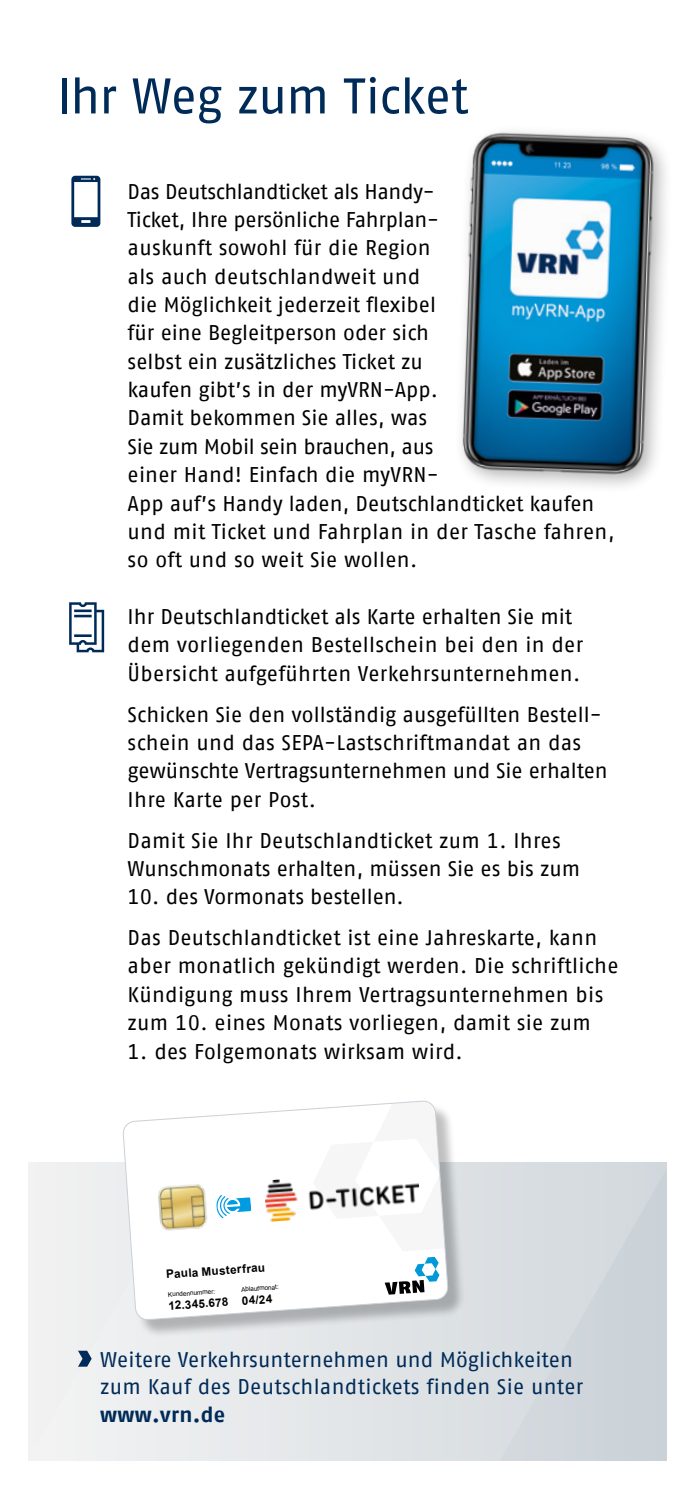
<style>
.page{position:relative;width:695px;height:1489px;background:#fff}
.page>*{position:absolute;margin:0;border:0;box-sizing:border-box;transform-origin:0 0}
.t1{font:50px "Fago No Tf";letter-spacing:-.02em;color:#002b58}
.copy{font:21.25px/28.2px "Fago No Tf";letter-spacing:.005em;color:#000}
.t2{font:21.25px/27.5px "Fago No Tf";letter-spacing:.005em;color:#002b58}
.t3{font:700 11.75px "Arial";color:#000}
.t4{font:6.5px "Arial";color:#000}
.s1{font-weight:700}
</style>
<div class="page">
<svg style="left:28px;top:1162px;width:638px;height:298px"></svg>
<svg style="left:71px;top:176px;width:29px;height:51px"></svg>
<svg style="left:78px;top:1350px;width:14px;height:16px"></svg>
<svg style="left:69px;top:602px;width:35px;height:50px"></svg>
<div style="left:125px;top:1103px;width:341px;height:234px;background:#000;opacity:.25"></div>
<svg style="left:123px;top:1100px;width:325px;height:219px"></svg>
<img style="left:461px;top:131px;width:205px;height:356px">
<h1 class="t1" style="left:57px;top:68px;width:413px">Ihr Weg zum Ticket</h1>
<p class="copy" style="left:128px;top:177px;width:488px">Das Deutschlandticket als Handy-<br>Ticket, Ihre persönliche Fahrplan-<br>auskunft sowohl für die Region<br>als auch deutschlandweit und<br>die Möglichkeit jederzeit flexibel<br>für eine Begleitperson oder sich<br>selbst ein zusätzliches Ticket zu<br>kaufen gibt’s in der myVRN-App.<br>Damit bekommen Sie alles, was<br>Sie zum Mobil sein brauchen, aus<br>einer Hand! Einfach die myVRN-<br>App auf’s Handy laden, Deutschlandticket kaufen und mit Ticket und Fahrplan in der Tasche fahren, so oft und so weit Sie wollen.</p>
<p class="copy" style="left:128px;top:602px;width:457px">Ihr Deutschlandticket als Karte erhalten Sie mit dem vorliegenden Bestellschein bei den in der<br>Übersicht aufgeführten Verkehrsunternehmen.</p>
<p class="copy" style="left:128px;top:699px;width:481px">Schicken Sie den vollständig ausgefüllten Bestell&shy;schein und das SEPA-Lastschriftmandat an das gewünschte Vertragsunternehmen und Sie erhalten Ihre Karte per Post.</p>
<p class="copy" style="left:128px;top:825px;width:454px">Damit Sie Ihr Deutschlandticket zum 1. Ihres<br>Wunschmonats erhalten, müssen Sie es bis zum</p>
<p class="copy" style="left:128px;top:882px;width:278px">10. des Vormonats bestellen.</p>
<p class="copy" style="left:128px;top:923px;width:492px">Das Deutschlandticket ist eine Jahreskarte, kann aber monatlich gekündigt werden. Die schriftliche Kündigung muss Ihrem Vertragsunternehmen bis zum 10. eines Monats vorliegen, damit sie zum</p>
<p class="copy" style="left:128px;top:1036px;width:336px">1. des Folgemonats wirksam wird.</p>
<p class="t3" style="left:166px;top:1266px;width:100px;rotate:-4deg">Paula Musterfrau</p>
<p class="t4" style="left:168px;top:1290px;width:49px;rotate:-4deg">Kundennummer:</p>
<p class="t3" style="left:168px;top:1297px;width:61px;rotate:-4deg">12.345.678</p>
<p class="t4" style="left:241px;top:1284px;width:39px;rotate:-4deg">Ablaufmonat:</p>
<p class="t3" style="left:241px;top:1292px;width:32px;rotate:-4deg">04/24</p>
<p class="t2" style="left:100px;top:1345px;width:484px">Weitere Verkehrsunternehmen und Möglichkeiten zum Kauf des Deutschlandtickets finden Sie unter <span class="s1">www.vrn.de</span></p>
</div>
